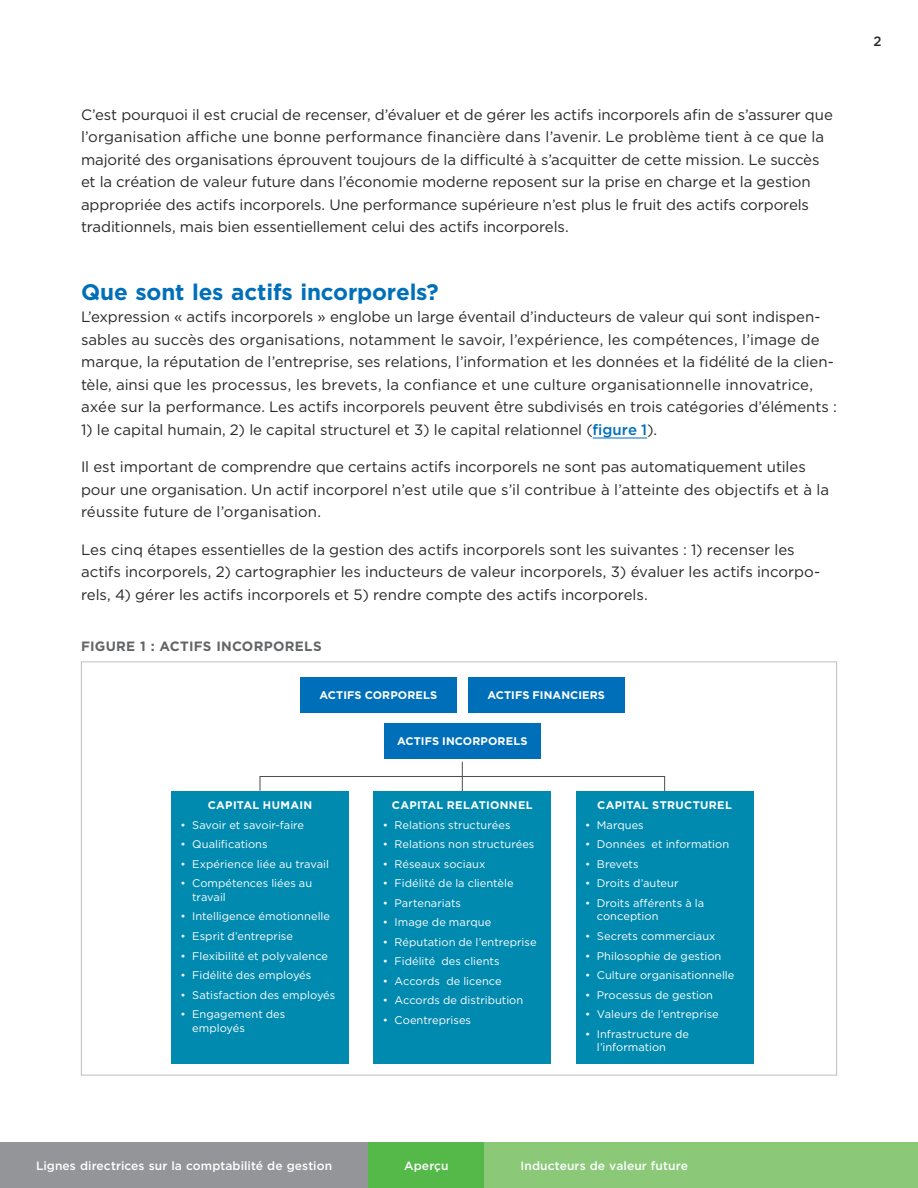
<style>
.page{position:relative;width:918px;height:1188px;background:#fff}
.page>*{position:absolute;margin:0;border:0;box-sizing:border-box;transform-origin:0 0}
.t1{font:700 22.5px "Gotham";letter-spacing:-.01em;color:#006fba}
.t2{font:15px/22.5px "Gotham";letter-spacing:-.005em;color:#292829}
.t3{font:700 13.5px "Gotham";letter-spacing:.02em;color:#636466}
.t4{font:500 13.5px "Gotham";color:#292829}
.t5{font:500 12px "Gotham";letter-spacing:.005em;color:#fff}
.t6{font:11.1px/13.6px "Gotham";letter-spacing:.005em;color:#fff}
.t7{font:700 11.1px "Gotham";letter-spacing:.02em;color:#fff}
.s1{font-weight:500;color:#006fba}
</style>
<div class="page">
<div style="left:0;top:1142px;width:368px;height:46px;background:#939598"></div>
<div style="left:368px;top:1142px;width:117px;height:46px;background:#54b948"></div>
<div style="left:485px;top:1142px;width:433px;height:46px;background:#8bc979"></div>
<hr style="left:593px;top:438px;width:54px;height:1px;background:#006fba">
<svg style="left:259px;top:762px;width:406px;height:30px"></svg>
<div style="left:171px;top:791px;width:178px;height:273px;background:#008ab0"></div>
<div style="left:374px;top:791px;width:177px;height:273px;background:#008ab0"></div>
<div style="left:576px;top:791px;width:177px;height:273px;background:#008ab0"></div>
<div style="left:300px;top:677px;width:156px;height:35px;background:#006fba"></div>
<div style="left:468px;top:677px;width:156px;height:35px;background:#006fba"></div>
<div style="left:384px;top:723px;width:156px;height:35px;background:#006fba"></div>
<p class="t2" style="left:81px;top:103px;width:753px">C’est pourquoi il est crucial de recenser, d’évaluer et de gérer les actifs incorporels afin de s’assurer que l’organisation affiche une bonne performance financière dans l’avenir. Le problème tient à ce que la majorité des organisations éprouvent toujours de la difficulté à s’acquitter de cette mission. Le succès et la création de valeur future dans l’économie moderne reposent sur la prise en charge et la gestion appropriée des actifs incorporels. Une performance supérieure n’est plus le fruit des actifs corporels traditionnels, mais bien essentiellement celui des actifs incorporels.</p>
<h2 class="t1" style="left:81px;top:277px;width:359px">Que sont les actifs incorporels?</h2>
<p class="t2" style="left:81px;top:306px;width:757px">L’expression « actifs incorporels » englobe un large éventail d’inducteurs de valeur qui sont indispen&shy;sables au succès des organisations, notamment le savoir, l’expérience, les compétences, l’image de marque, la réputation de l’entreprise, ses relations, l’information et les données et la fidélité de la clien&shy;tèle, ainsi que les processus, les brevets, la confiance et une culture organisationnelle innovatrice, axée sur la performance. Les actifs incorporels peuvent être subdivisés en trois catégories d’éléments :</p>
<p class="t2" style="left:81px;top:418px;width:578px">1) le capital humain, 2) le capital structurel et 3) le capital relationnel (<span class="s1">figure 1</span>).</p>
<p class="t2" style="left:81px;top:456px;width:750px">Il est important de comprendre que certains actifs incorporels ne sont pas automatiquement utiles pour une organisation. Un actif incorporel n’est utile que s’il contribue à l’atteinte des objectifs et à la réussite future de l’organisation.</p>
<p class="t2" style="left:81px;top:538px;width:741px">Les cinq étapes essentielles de la gestion des actifs incorporels sont les suivantes : 1) recenser les actifs incorporels, 2) cartographier les inducteurs de valeur incorporels, 3) évaluer les actifs incorpo&shy;rels, 4) gérer les actifs incorporels et 5) rendre compte des actifs incorporels.</p>
<p class="t3" style="left:81px;top:637px;width:242px">FIGURE 1 : ACTIFS INCORPORELS</p>
<p class="t7" style="left:319px;top:688px;width:119px">ACTIFS CORPORELS</p>
<p class="t7" style="left:487px;top:688px;width:119px">ACTIFS FINANCIERS</p>
<p class="t7" style="left:397px;top:734px;width:132px">ACTIFS INCORPORELS</p>
<p class="t7" style="left:208px;top:798px;width:106px">CAPITAL HUMAIN</p>
<p class="t6" style="left:181px;top:818px;width:125px">• Savoir et savoir-faire</p>
<p class="t6" style="left:181px;top:837px;width:89px">• Qualifications</p>
<p class="t6" style="left:181px;top:857px;width:150px">• Expérience liée au travail</p>
<p class="t6" style="left:192px;top:876px;width:122px;text-indent:-12px">• Compétences liées au travail</p>
<p class="t6" style="left:181px;top:910px;width:151px">• Intelligence émotionnelle</p>
<p class="t6" style="left:181px;top:929px;width:114px">• Esprit d’entreprise</p>
<p class="t6" style="left:181px;top:949px;width:149px">• Flexibilité et polyvalence</p>
<p class="t6" style="left:181px;top:968px;width:132px">• Fidélité des employés</p>
<p class="t6" style="left:181px;top:988px;width:156px">• Satisfaction des employés</p>
<p class="t6" style="left:192px;top:1007px;width:95px;text-indent:-12px">• Engagement des employés</p>
<p class="t7" style="left:392px;top:798px;width:142px">CAPITAL RELATIONNEL</p>
<p class="t6" style="left:383px;top:818px;width:129px">• Relations structurées</p>
<p class="t6" style="left:383px;top:837px;width:153px">• Relations non structurées</p>
<p class="t6" style="left:383px;top:857px;width:104px">• Réseaux sociaux</p>
<p class="t6" style="left:383px;top:876px;width:132px">• Fidélité de la clientèle</p>
<p class="t6" style="left:383px;top:896px;width:80px">• Partenariats</p>
<p class="t6" style="left:383px;top:915px;width:110px">• Image de marque</p>
<p class="t6" style="left:383px;top:935px;width:155px">• Réputation de l’entreprise</p>
<p class="t6" style="left:383px;top:954px;width:118px">• Fidélité des clients</p>
<p class="t6" style="left:383px;top:974px;width:120px">• Accords de licence</p>
<p class="t6" style="left:383px;top:993px;width:142px">• Accords de distribution</p>
<p class="t6" style="left:383px;top:1013px;width:90px">• Coentreprises</p>
<p class="t7" style="left:597px;top:798px;width:136px">CAPITAL STRUCTUREL</p>
<p class="t6" style="left:585px;top:818px;width:60px">• Marques</p>
<p class="t6" style="left:585px;top:837px;width:146px">• Données et information</p>
<p class="t6" style="left:585px;top:857px;width:55px">• Brevets</p>
<p class="t6" style="left:585px;top:876px;width:95px">• Droits d’auteur</p>
<p class="t6" style="left:597px;top:896px;width:109px;text-indent:-12px">• Droits afférents à la conception</p>
<p class="t6" style="left:585px;top:929px;width:132px">• Secrets commerciaux</p>
<p class="t6" style="left:585px;top:949px;width:138px">• Philosophie de gestion</p>
<p class="t6" style="left:585px;top:968px;width:151px">• Culture organisationnelle</p>
<p class="t6" style="left:585px;top:988px;width:129px">• Processus de gestion</p>
<p class="t6" style="left:585px;top:1007px;width:135px">• Valeurs de l’entreprise</p>
<p class="t6" style="left:597px;top:1027px;width:94px;text-indent:-12px">• Infrastructure de l’information</p>
<p class="t4" style="left:873px;top:32px;width:10px">2</p>
<p class="t5" style="left:36px;top:1158px;width:298px">Lignes directrices sur la comptabilité de gestion</p>
<p class="t5" style="left:404px;top:1158px;width:46px">Aperçu</p>
<p class="t5" style="left:521px;top:1158px;width:169px">Inducteurs de valeur future</p>
</div>
